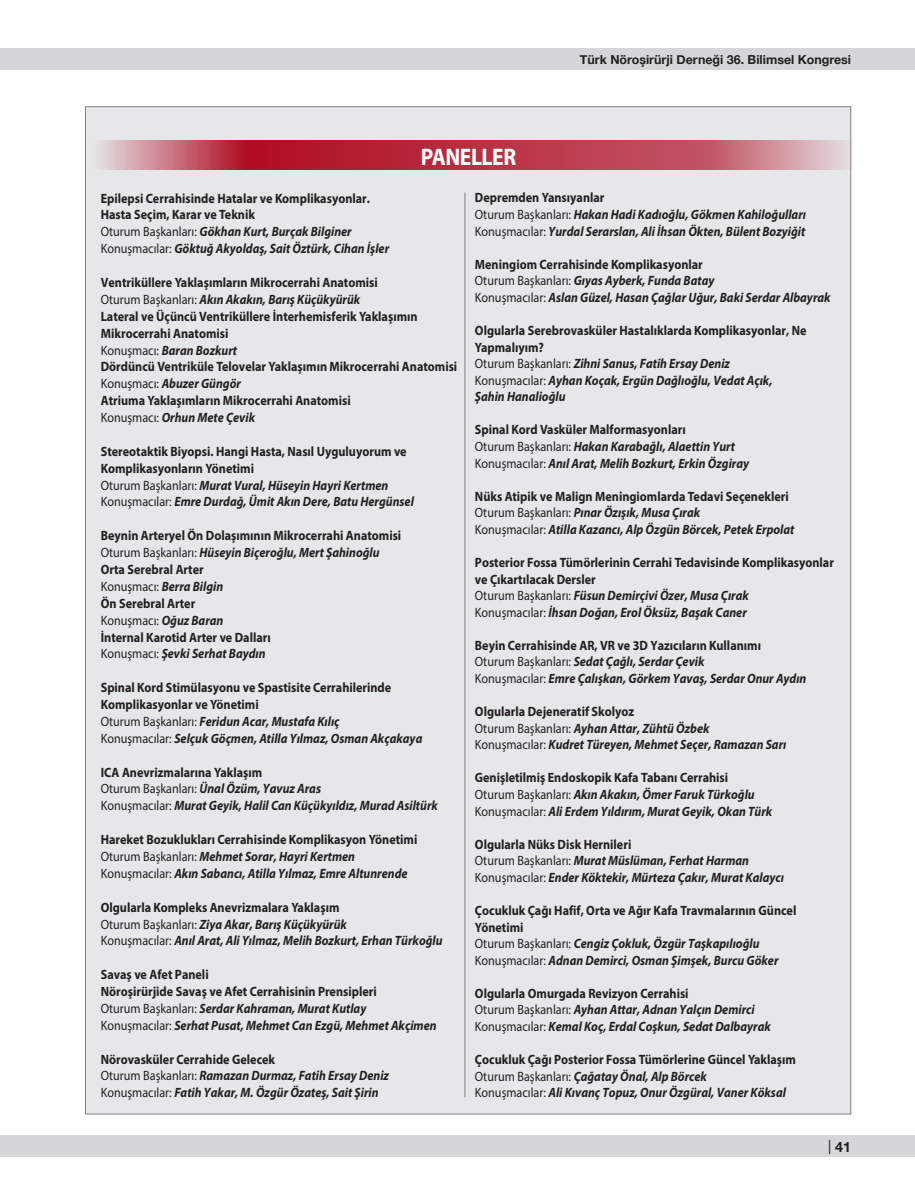
<style>
.page{position:relative;width:915px;height:1191px;background:#fff}
.page>*{position:absolute;margin:0;border:0;box-sizing:border-box;transform-origin:0 0}
.t1{font:700 24px "Myriad Pro";letter-spacing:-.02em;color:#fff;scale:.9 1}
.t2{font:700 14.25px "Helvetica Neue";color:#231f20}
.t3{font:italic 700 13.5px/16.5px "Myriad Pro";color:#231f20;scale:.9 1}
.t4{font:700 13.5px/16.8px "Myriad Pro";color:#231f20;scale:.9 1}
.t5{font:700 12.45px "Helvetica Neue";color:#231f20}
.s1{font-weight:400}
.s2{font-style:italic}
.s3{font-style:normal}
.s4{font-weight:400;font-style:normal}
</style>
<div class="page">
<div style="left:85px;top:106px;width:765px;height:1008px;background:#e6e7e9;border:1px solid #808285"></div>
<div style="left:0;top:49px;width:914px;height:21px;background:#d5d6d8"></div>
<div style="left:0;top:1135px;width:914px;height:22px;background:#d5d6d8"></div>
<svg style="left:99px;top:140px;width:752px;height:30px;background:#c05160"></svg>
<hr style="left:464px;top:192px;width:1px;height:905px;background:#808285">
<h1 class="t1" style="left:420px;top:141px;width:107px">PANELLER</h1>
<p class="t5" style="left:579px;top:49px;width:273px">Türk Nöroşirürji Derneği 36. Bilimsel Kongresi</p>
<p class="t4" style="left:101px;top:189px;width:322px">Epilepsi Cerrahisinde Hatalar ve Komplikasyonlar.<br>Hasta Seçim, Karar ve Teknik<br><span class="s1">Oturum Başkanları:</span> <span class="s2">Gökhan Kurt, Burçak Bilginer </span><span class="s1">Konuşmacılar:</span> <span class="s2">Göktuğ Akyoldaş, Sait Öztürk, Cihan İşler</span></p>
<p class="t4" style="left:101px;top:274px;width:397px">Ventriküllere Yaklaşımların Mikrocerrahi Anatomisi<br><span class="s1">Oturum Başkanları:</span> <span class="s2">Akın Akakın, Barış Küçükyürük<br></span>Lateral ve Üçüncü Ventriküllere İnterhemisferik Yaklaşımın Mikrocerrahi Anatomisi<br><span class="s1">Konuşmacı:</span> <span class="s2">Baran Bozkurt<br></span>Dördüncü Ventriküle Telovelar Yaklaşımın Mikrocerrahi Anatomisi <span class="s1">Konuşmacı:</span> <span class="s2">Abuzer Güngör<br></span>Atriuma Yaklaşımların Mikrocerrahi Anatomisi<br><span class="s1">Konuşmacı:</span> <span class="s2">Orhun Mete Çevik</span></p>
<p class="t4" style="left:101px;top:442px;width:349px">Stereotaktik Biyopsi. Hangi Hasta, Nasıl Uyguluyorum ve Komplikasyonların Yönetimi<br><span class="s1">Oturum Başkanları:</span> <span class="s2">Murat Vural, Hüseyin Hayri Kertmen </span><span class="s1">Konuşmacılar:</span> <span class="s2">Emre Durdağ, Ümit Akın Dere, Batu Hergünsel</span></p>
<p class="t4" style="left:101px;top:527px;width:335px">Beynin Arteryel Ön Dolaşımının Mikrocerrahi Anatomisi<br><span class="s1">Oturum Başkanları:</span> <span class="s2">Hüseyin Biçeroğlu, Mert Şahinoğlu<br></span>Orta Serebral Arter<br><span class="s1">Konuşmacı:</span> <span class="s2">Berra Bilgin<br></span>Ön Serebral Arter<br><span class="s1">Konuşmacı:</span> <span class="s2">Oğuz Baran<br></span>İnternal Karotid Arter ve Dalları<br><span class="s1">Konuşmacı:</span> <span class="s2">Şevki Serhat Baydın</span></p>
<p class="t4" style="left:101px;top:679px;width:359px">Spinal Kord Stimülasyonu ve Spastisite Cerrahilerinde Komplikasyonlar ve Yönetimi<br><span class="s1">Oturum Başkanları:</span> <span class="s2">Feridun Acar, Mustafa Kılıç<br></span><span class="s1">Konuşmacılar:</span> <span class="s2">Selçuk Göçmen, Atilla Yılmaz, Osman Akçakaya</span></p>
<p class="t3" style="left:101px;top:763px;width:376px"><span class="s3">ICA Anevrizmalarına Yaklaşım<br></span><span class="s4">Oturum Başkanları:</span> Ünal Özüm, Yavuz Aras<br><span class="s4">Konuşmacılar:</span> Murat Geyik, Halil Can Küçükyıldız, Murad Asiltürk</p>
<p class="t3" style="left:101px;top:830px;width:353px"><span class="s3">Hareket Bozuklukları Cerrahisinde Komplikasyon Yönetimi<br></span><span class="s4">Oturum Başkanları:</span> Mehmet Sorar, Hayri Kertmen<br><span class="s4">Konuşmacılar:</span> Akın Sabancı, Atilla Yılmaz, Emre Altunrende</p>
<p class="t3" style="left:101px;top:898px;width:381px"><span class="s3">Olgularla Kompleks Anevrizmalara Yaklaşım<br></span><span class="s4">Oturum Başkanları:</span> Ziya Akar, Barış Küçükyürük<br><span class="s4">Konuşmacılar:</span> Anıl Arat, Ali Yılmaz, Melih Bozkurt, Erhan Türkoğlu</p>
<p class="t3" style="left:101px;top:965px;width:374px"><span class="s3">Savaş ve Afet Paneli<br>Nöroşirürjide Savaş ve Afet Cerrahisinin Prensipleri<br></span><span class="s4">Oturum Başkanları:</span> Serdar Kahraman, Murat Kutlay <span class="s4">Konuşmacılar:</span> Serhat Pusat, Mehmet Can Ezgü, Mehmet Akçimen</p>
<p class="t3" style="left:101px;top:1050px;width:322px"><span class="s3">Nörovasküler Cerrahide Gelecek<br></span><span class="s4">Oturum Başkanları:</span> Ramazan Durmaz, Fatih Ersay Deniz<br><span class="s4">Konuşmacılar:</span> Fatih Yakar, M. Özgür Özateş, Sait Şirin</p>
<p class="t3" style="left:475px;top:189px;width:369px"><span class="s3">Depremden Yansıyanlar<br></span><span class="s4">Oturum Başkanları:</span> Hakan Hadi Kadıoğlu, Gökmen Kahiloğulları<br><span class="s4">Konuşmacılar:</span> Yurdal Serarslan, Ali İhsan Ökten, Bülent Bozyiğit</p>
<p class="t3" style="left:475px;top:255px;width:396px"><span class="s3">Meningiom Cerrahisinde Komplikasyonlar<br></span><span class="s4">Oturum Başkanları:</span> Gıyas Ayberk, Funda Batay<br><span class="s4">Konuşmacılar:</span> Aslan Güzel, Hasan Çağlar Uğur, Baki Serdar Albayrak</p>
<p class="t3" style="left:475px;top:322px;width:370px"><span class="s3">Olgularla Serebrovasküler Hastalıklarda Komplikasyonlar, Ne Yapmalıyım?<br></span><span class="s4">Oturum Başkanları:</span> Zihni Sanus, Fatih Ersay Deniz<br><span class="s4">Konuşmacılar:</span> Ayhan Koçak, Ergün Dağlıoğlu, Vedat Açık,<br>Şahin Hanalioğlu</p>
<p class="t3" style="left:475px;top:421px;width:306px"><span class="s3">Spinal Kord Vasküler Malformasyonları<br></span><span class="s4">Oturum Başkanları:</span> Hakan Karabağlı, Alaettin Yurt<br><span class="s4">Konuşmacılar:</span> Anıl Arat, Melih Bozkurt, Erkin Özgiray</p>
<p class="t3" style="left:475px;top:487px;width:356px"><span class="s3">Nüks Atipik ve Malign Meningiomlarda Tedavi Seçenekleri<br></span><span class="s4">Oturum Başkanları:</span> Pınar Özışık, Musa Çırak<br><span class="s4">Konuşmacılar:</span> Atilla Kazancı, Alp Özgün Börcek, Petek Erpolat</p>
<p class="t4" style="left:475px;top:554px;width:400px">Posterior Fossa Tümörlerinin Cerrahi Tedavisinde Komplikasyonlar ve Çıkartılacak Dersler<br><span class="s1">Oturum Başkanları:</span> <span class="s2">Füsun Demirçivi Özer, Musa Çırak<br></span><span class="s1">Konuşmacılar:</span> <span class="s2">İhsan Doğan, Erol Öksüz, Başak Caner</span></p>
<p class="t3" style="left:475px;top:636px;width:370px"><span class="s3">Beyin Cerrahisinde AR, VR ve 3D Yazıcıların Kullanımı<br></span><span class="s4">Oturum Başkanları:</span> Sedat Çağlı, Serdar Çevik<br><span class="s4">Konuşmacılar:</span> Emre Çalışkan, Görkem Yavaş, Serdar Onur Aydın</p>
<p class="t3" style="left:475px;top:703px;width:347px"><span class="s3">Olgularla Dejeneratif Skolyoz<br></span><span class="s4">Oturum Başkanları:</span> Ayhan Attar, Zühtü Özbek<br><span class="s4">Konuşmacılar:</span> Kudret Türeyen, Mehmet Seçer, Ramazan Sarı</p>
<p class="t3" style="left:475px;top:769px;width:332px"><span class="s3">Genişletilmiş Endoskopik Kafa Tabanı Cerrahisi<br></span><span class="s4">Oturum Başkanları:</span> Akın Akakın, Ömer Faruk Türkoğlu<br><span class="s4">Konuşmacılar:</span> Ali Erdem Yıldırım, Murat Geyik, Okan Türk</p>
<p class="t3" style="left:475px;top:835px;width:345px"><span class="s3">Olgularla Nüks Disk Hernileri<br></span><span class="s4">Oturum Başkanları:</span> Murat Müslüman, Ferhat Harman<br><span class="s4">Konuşmacılar:</span> Ender Köktekir, Mürteza Çakır, Murat Kalaycı</p>
<p class="t3" style="left:475px;top:901px;width:358px"><span class="s3">Çocukluk Çağı Hafif, Orta ve Ağır Kafa Travmalarının Güncel Yönetimi<br></span><span class="s4">Oturum Başkanları:</span> Cengiz Çokluk, Özgür Taşkapılıoğlu <span class="s4">Konuşmacılar:</span> Adnan Demirci, Osman Şimşek, Burcu Göker</p>
<p class="t3" style="left:475px;top:984px;width:330px"><span class="s3">Olgularla Omurgada Revizyon Cerrahisi<br></span><span class="s4">Oturum Başkanları:</span> Ayhan Attar, Adnan Yalçın Demirci<br><span class="s4">Konuşmacılar:</span> Kemal Koç, Erdal Coşkun, Sedat Dalbayrak</p>
<p class="t3" style="left:475px;top:1051px;width:358px"><span class="s3">Çocukluk Çağı Posterior Fossa Tümörlerine Güncel Yaklaşım<br></span><span class="s4">Oturum Başkanları:</span> Çağatay Önal, Alp Börcek<br><span class="s4">Konuşmacılar:</span> Ali Kıvanç Topuz, Onur Özgüral, Vaner Köksal</p>
<p class="t2" style="left:827px;top:1136px;width:24px"><span class="s1">|</span> 41</p>
</div>
